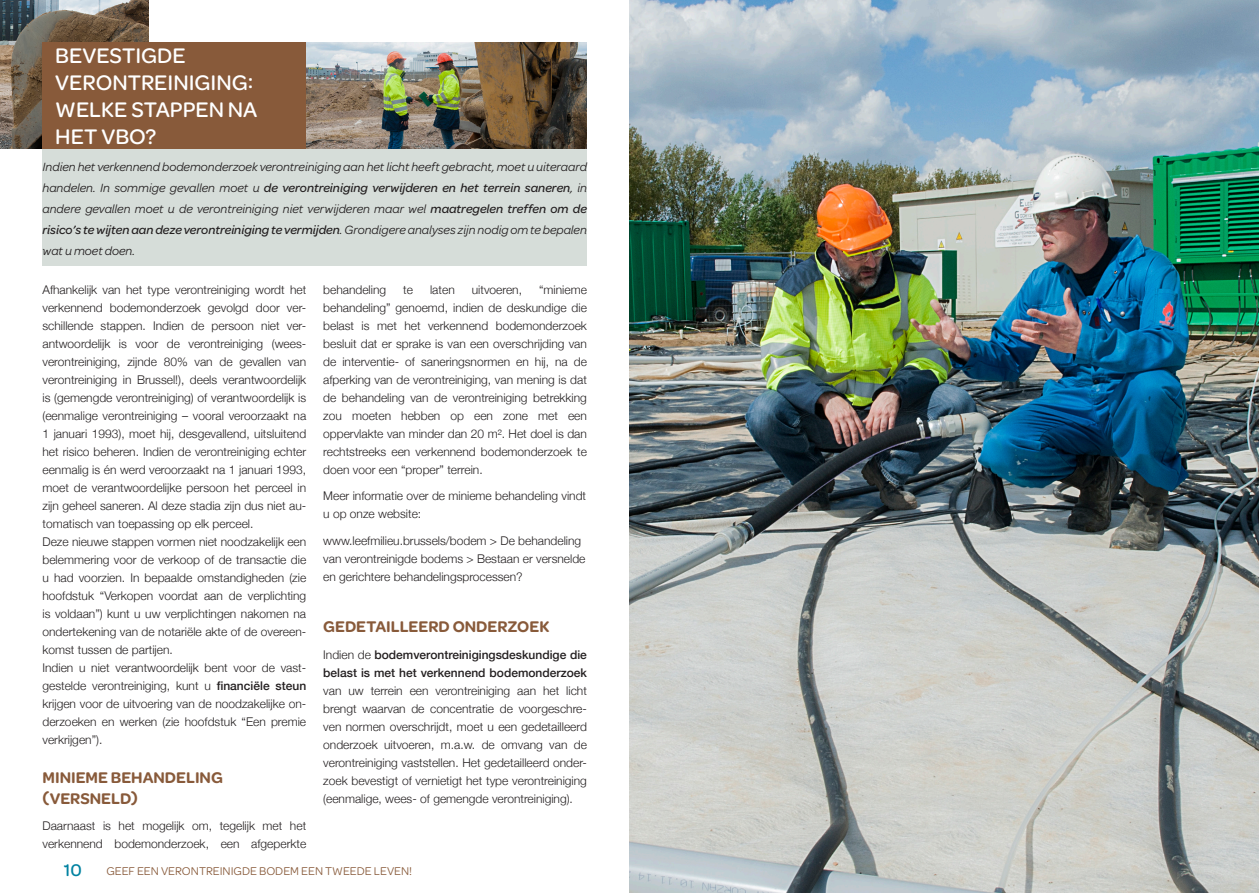
<style>
.page{position:relative;width:1259px;height:893px;background:#fff}
.page>*{position:absolute;margin:0;border:0;box-sizing:border-box;transform-origin:0 0}
.GRAND_TITRE{font:500 22.5px/27px "Omnes";color:#fff}
.t1{font:500 18px "Omnes";color:#0082a1}
.INTERTIRE_1{font:600 16.5px/21px "Omnes";color:#885a3a}
.Chapeau_Justifié_Noi{font:italic 12.75px/21px "Omnes";color:#231f20;text-align:justify}
.Texte_Normal__body{font:300 12px/18px "Helvetica Neue";color:#231f20;text-align:justify}
.INTERTIRE_1-2{font:300 12px/18px "Helvetica Neue";color:#231f20}
.t2{font:12px "Omnes";color:#885a3a}
.s1{font-weight:500}
</style>
<div class="page">
<img style="left:0;top:0;width:149px;height:149px">
<img style="left:306px;top:43px;width:281px;height:106px">
<div style="left:43px;top:43px;width:263px;height:106px;background:#885a3a"></div>
<div style="left:43px;top:149px;width:544px;height:116px;background:#d6ddd9"></div>
<img style="left:629px;top:0;width:630px;height:893px">
<p class="GRAND_TITRE" style="left:55px;top:41px;width:204px">BEVESTIGDE<br>VERONTREINIGING:<br>WELKE STAPPEN NA<br>HET VBO?</p>
<p class="Chapeau_Justifié_Noi" style="left:43px;top:156px;width:546px">Indien het verkennend bodemonderzoek verontreiniging aan het licht heeft gebracht, moet u uiteraard handelen. In sommige gevallen moet u <span class="s1">de verontreiniging verwijderen en het terrein saneren</span>, in andere gevallen moet u de verontreiniging niet verwijderen maar wel <span class="s1">maatregelen treffen om de risico’s te wijten aan deze verontreiniging te vermijden</span>. Grondigere analyses zijn nodig om te bepalen wat u moet doen.</p>
<p class="Texte_Normal__body" style="left:43px;top:279px;width:265px">Afhankelijk van het type verontreiniging wordt het verkennend bodemonderzoek gevolgd door ver&shy;schillende stappen. Indien de persoon niet ver&shy;antwoordelijk is voor de verontreiniging (wees&shy;verontreiniging, zijnde 80% van de gevallen van verontreiniging in Brussel!), deels verantwoordelijk is (gemengde verontreiniging) of verantwoordelijk is (eenmalige verontreiniging – vooral veroorzaakt na 1 januari 1993), moet hij, desgevallend, uitsluitend het risico beheren. Indien de verontreiniging echter eenmalig is én werd veroorzaakt na 1 januari 1993, moet de verantwoordelijke persoon het perceel in zijn geheel saneren. Al deze stadia zijn dus niet au&shy;tomatisch van toepassing op elk perceel.</p>
<p class="Texte_Normal__body" style="left:43px;top:531px;width:265px">Deze nieuwe stappen vormen niet noodzakelijk een belemmering voor de verkoop of de transactie die u had voorzien. In bepaalde omstandigheden (zie hoofdstuk “Verkopen voordat aan de verplichting is voldaan”) kunt u uw verplichtingen nakomen na ondertekening van de notariële akte of de overeen&shy;komst tussen de partijen.</p>
<p class="Texte_Normal__body" style="left:43px;top:657px;width:265px">Indien u niet verantwoordelijk bent voor de vast&shy;gestelde verontreiniging, kunt u <span class="s1">financiële steun </span>krijgen voor de uitvoering van de noodzakelijke on&shy;derzoeken en werken (zie hoofdstuk “Een premie verkrijgen”).</p>
<p class="INTERTIRE_1" style="left:43px;top:766px;width:182px">MINIEME BEHANDELING (VERSNELD)</p>
<p class="INTERTIRE_1-2" style="left:43px;top:816px;width:265px">Daarnaast is het mogelijk om, tegelijk met het verkennend bodemonderzoek, een afgeperkte</p>
<p class="INTERTIRE_1-2" style="left:323px;top:279px;width:265px;text-align:justify;text-indent:216px">“minieme behandeling” genoemd, indien de deskundige die belast is met het verkennend bodemonderzoek besluit dat er sprake is van een overschrijding van de interventie- of saneringsnormen en hij, na de afperking van de verontreiniging, van mening is dat de behandeling van de verontreiniging betrekking zou moeten hebben op een zone met een oppervlakte van minder dan 20 m². Het doel is dan rechtstreeks een verkennend bodemonderzoek te doen voor een “proper” terrein.</p>
<p class="INTERTIRE_1-2" style="left:323px;top:486px;width:264px">Meer informatie over de minieme behandeling vindt u op onze website:</p>
<p class="INTERTIRE_1-2" style="left:323px;top:530px;width:264px">www.leefmilieu.brussels/bodem &gt; De behandeling van verontreinigde bodems &gt; Bestaan er versnelde en gerichtere behandelingsprocessen?</p>
<p class="INTERTIRE_1" style="left:323px;top:615px;width:228px">GEDETAILLEERD ONDERZOEK</p>
<p class="Texte_Normal__body" style="left:323px;top:644px;width:265px">Indien de <span class="s1">bodemverontreinigingsdeskundige die belast is met het verkennend bodemonderzoek </span>van uw terrein een verontreiniging aan het licht brengt waarvan de concentratie de voorgeschre&shy;ven normen overschrijdt, moet u een gedetailleerd onderzoek uitvoeren, m.a.w. de omvang van de verontreiniging vaststellen. Het gedetailleerd onder&shy;zoek bevestigt of vernietigt het type verontreiniging (eenmalige, wees- of gemengde verontreiniging).</p>
<p class="INTERTIRE_1-2" style="left:323px;top:279px;width:64px">behandeling</p>
<p class="INTERTIRE_1-2" style="left:403px;top:279px;width:11px">te</p>
<p class="INTERTIRE_1-2" style="left:430px;top:279px;width:26px">laten</p>
<p class="INTERTIRE_1-2" style="left:472px;top:279px;width:52px">uitvoeren,</p>
<h2 class="t1" style="left:64px;top:858px;width:20px">10</h2>
<p class="t2" style="left:106px;top:862px;width:307px">GEEF EEN VERONTREINIGDE BODEM EEN TWEEDE LEVEN!</p>
</div>
